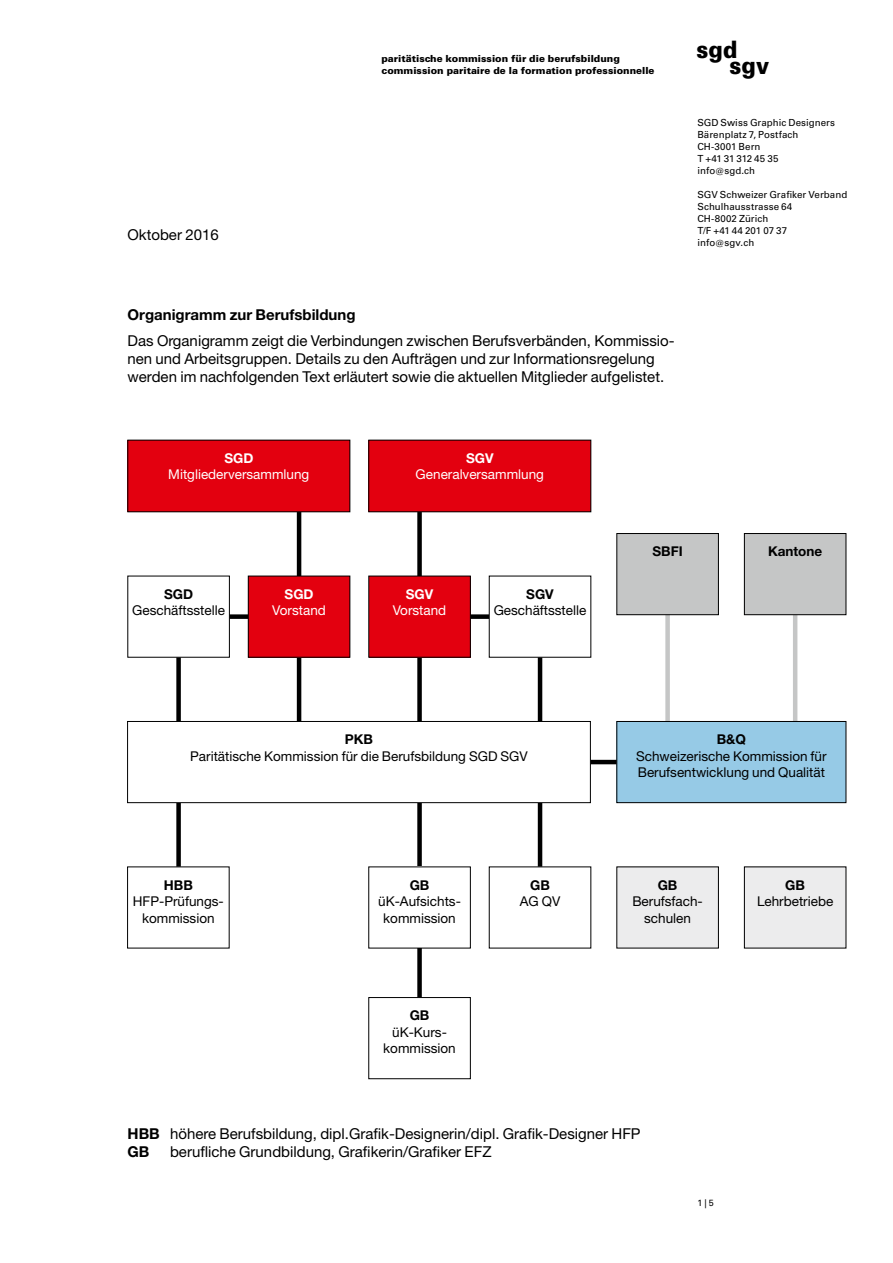
<style>
.page{position:relative;width:893px;height:1263px;background:#fff}
.page>*{position:absolute;margin:0;border:0;box-sizing:border-box;transform-origin:0 0}
.t1{font:900 24px "Univers LT Std";color:#000;scale:.9 1}
.t2{font:15px/18px "Helvetica Neue LT Std";color:#000}
.t3{font:700 15px "Helvetica Neue LT Std";color:#000}
.t4{font:13.5px/16.5px "Helvetica Neue LT Std";color:#000;text-align:center}
.t5{font:13.5px "Helvetica Neue LT Std";color:#fff}
.t6{font:700 13.5px "Helvetica Neue LT Std";color:#000}
.t7{font:700 13.5px "Helvetica Neue LT Std";color:#fff}
.t8{font:9.75px/12px "Univers LT Std";letter-spacing:.005em;color:#000}
.t9{font:900 9.75px/12px "Univers LT Std";color:#000}
.t10{font:9px "Univers LT Std";color:#000}
.s1{font-weight:700}
</style>
<div class="page">
<hr style="left:297px;top:512px;width:4px;height:209px;background:#000">
<div style="left:176px;top:657px;width:5px;height:210px;background:#000"></div>
<hr style="left:538px;top:657px;width:4px;height:210px;background:#000">
<div style="left:665px;top:614px;width:5px;height:107px;background:#c5c6c6"></div>
<hr style="left:793px;top:614px;width:4px;height:107px;background:#c5c6c6">
<div style="left:417px;top:512px;width:5px;height:485px;background:#000"></div>
<div style="left:128px;top:440px;width:222px;height:72px;background:#e3000f"></div>
<div style="left:369px;top:867px;width:101px;height:81px;background:#fff"></div>
<div style="left:369px;top:997px;width:102px;height:82px;border:1px solid #000"></div>
<div style="left:617px;top:867px;width:101px;height:81px;background:#ececed"></div>
<div style="left:744px;top:867px;width:102px;height:81px;background:#ececed"></div>
<div style="left:128px;top:721px;width:462px;height:82px;background:#fff"></div>
<div style="left:127px;top:721px;width:464px;height:82px;border:1px solid #000"></div>
<div style="left:617px;top:721px;width:229px;height:82px;background:#96cae6"></div>
<div style="left:617px;top:721px;width:229px;height:82px;border:1px solid #000"></div>
<div style="left:744px;top:533px;width:102px;height:82px;background:#c5c6c6"></div>
<div style="left:744px;top:533px;width:102px;height:82px;border:1px solid #000"></div>
<div style="left:248px;top:576px;width:102px;height:81px;background:#e3000f"></div>
<div style="left:369px;top:576px;width:101px;height:81px;background:#e3000f"></div>
<div style="left:617px;top:533px;width:101px;height:82px;background:#c5c6c6"></div>
<div style="left:617px;top:533px;width:102px;height:82px;border:1px solid #000"></div>
<div style="left:369px;top:440px;width:222px;height:72px;background:#e3000f"></div>
<div style="left:230px;top:614px;width:18px;height:5px;background:#000"></div>
<div style="left:471px;top:614px;width:18px;height:5px;background:#000"></div>
<hr style="left:591px;top:760px;width:26px;height:4px;background:#000">
<p class="t2" style="left:128px;top:226px;width:93px">Oktober 2016</p>
<p class="t9" style="left:381px;top:53px;width:275px">paritätische kommission für die berufsbildung commission paritaire de la formation professionnelle</p>
<h1 class="t1" style="left:697px;top:34px;width:47px">sgd</h1>
<h1 class="t1" style="left:730px;top:50px;width:46px">sgv</h1>
<p class="t8" style="left:697px;top:117px;width:139px">SGD Swiss Graphic Designers<br>Bärenplatz 7, Postfach<br>CH-3001 Bern<br>T +41 31 312 45 35 info@sgd.ch</p>
<p class="t8" style="left:697px;top:189px;width:151px">SGV Schweizer Grafiker Verband<br>Schulhausstrasse 64<br>CH-8002 Zürich<br>T/F +41 44 201 07 37<br>info@sgv.ch</p>
<p class="t3" style="left:128px;top:305px;width:229px">Organigramm zur Berufsbildung</p>
<p class="t2" style="left:128px;top:332px;width:549px">Das Organigramm zeigt die Verbindungen zwischen Berufsverbänden, Kommissio&shy;nen und Arbeitsgruppen. Details zu den Aufträgen und zur Informationsregelung werden im nachfolgenden Text erläutert sowie die aktuellen Mitglieder aufgelistet.</p>
<p class="t7" style="left:224px;top:450px;width:31px">SGD</p>
<p class="t5" style="left:168px;top:466px;width:143px">Mitgliederversammlung</p>
<p class="t7" style="left:466px;top:450px;width:29px">SGV</p>
<p class="t5" style="left:416px;top:466px;width:130px">Generalversammlung</p>
<p class="t6" style="left:652px;top:543px;width:32px">SBFI</p>
<p class="t6" style="left:768px;top:543px;width:56px">Kantone</p>
<p class="t6" style="left:164px;top:585px;width:31px">SGD</p>
<p class="t4" style="left:132px;top:602px;width:94px">Geschäftsstelle</p>
<p class="t7" style="left:285px;top:585px;width:31px">SGD</p>
<p class="t5" style="left:272px;top:602px;width:55px">Vorstand</p>
<p class="t7" style="left:406px;top:585px;width:29px">SGV</p>
<p class="t5" style="left:393px;top:602px;width:55px">Vorstand</p>
<p class="t6" style="left:526px;top:585px;width:29px">SGV</p>
<p class="t4" style="left:494px;top:602px;width:94px">Geschäftsstelle</p>
<p class="t6" style="left:345px;top:731px;width:30px">PKB</p>
<p class="t4" style="left:190px;top:747px;width:339px">Paritätische Kommission für die Berufsbildung SGD SGV</p>
<p class="t6" style="left:164px;top:876px;width:31px">HBB</p>
<p class="t4" style="left:133px;top:893px;width:93px">HFP-Prüfungs&shy;kommission</p>
<p class="t6" style="left:410px;top:876px;width:21px">GB</p>
<p class="t4" style="left:378px;top:893px;width:84px">üK-Aufsichts&shy;kommission</p>
<p class="t6" style="left:410px;top:1007px;width:21px">GB</p>
<p class="t4" style="left:383px;top:1023px;width:74px">üK-Kurs&shy;kommission</p>
<p class="t6" style="left:530px;top:876px;width:21px">GB</p>
<p class="t4" style="left:520px;top:893px;width:42px">AG QV</p>
<p class="t6" style="left:717px;top:731px;width:31px">B&amp;Q</p>
<p class="t4" style="left:636px;top:747px;width:192px;text-align:left">Schweizerische Kommission für<br>Berufsentwicklung und Qualität</p>
<p class="t6" style="left:658px;top:876px;width:21px">GB</p>
<p class="t4" style="left:632px;top:893px;width:71px">Berufsfach&shy;schulen</p>
<p class="t6" style="left:785px;top:876px;width:21px">GB</p>
<p class="t4" style="left:757px;top:893px;width:78px">Lehrbetriebe</p>
<p class="t2" style="left:128px;top:1124px;width:515px"><span class="s1">HBB</span> höhere Berufsbildung, dipl.Grafik-Designerin/dipl. Grafik-Designer HFP<br><span class="s1">GB</span></p>
<p class="t2" style="left:170px;top:1142px;width:323px">berufliche Grundbildung, Grafikerin/Grafiker EFZ</p>
<p class="t10" style="left:697px;top:1197px;width:18px">1 | 5</p>
</div>
